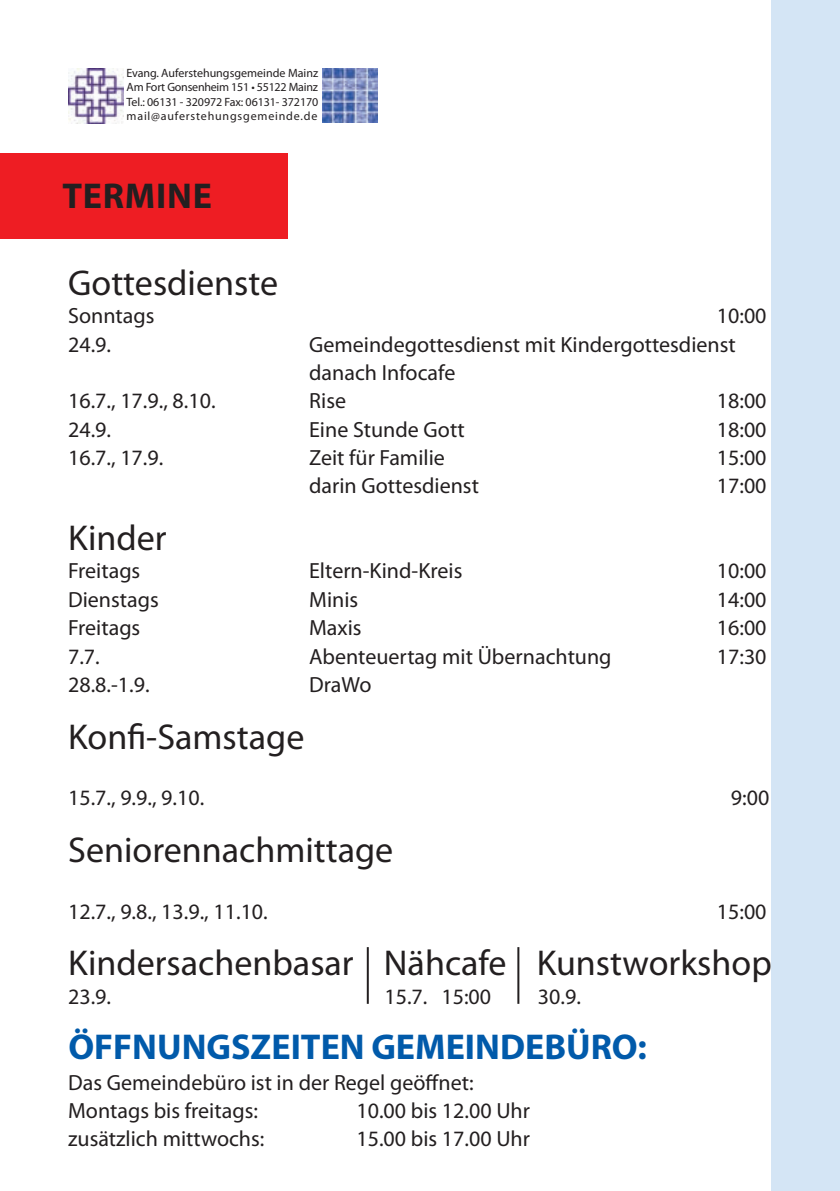
<style>
.page{position:relative;width:840px;height:1191px;background:#fff}
.page>*{position:absolute;margin:0;border:0;box-sizing:border-box;transform-origin:0 0}
.t1{font:36px "Myriad Pro";color:#231f20}
.t2{font:700 36px "Myriad Pro";color:#015aaa}
.t3{font:700 36px "Myriad Pro";letter-spacing:.02em;color:#231f20}
.t4{font:22px/27.8px "Myriad Pro";color:#231f20}
.t5{font:12px/14.4px "Myriad Pro";letter-spacing:.065em;color:#231f20;text-align:justify}
</style>
<div class="page">
<img style="left:68px;top:68px;width:55px;height:55px">
<img style="left:322px;top:68px;width:55px;height:54px">
<div style="left:0;top:153px;width:287px;height:85px;background:#ee1d23"></div>
<hr style="left:366px;top:947px;width:2px;height:56px;background:#231f20">
<hr style="left:517px;top:947px;width:2px;height:56px;background:#231f20">
<div style="left:770px;top:0;width:69px;height:1191px;background:#d4e5f5"></div>
<p class="t5" style="left:126px;top:66px;width:193px">Evang. Auferstehungsgemeinde Mainz Am Fort Gonsenheim 151 • 55122 Mainz Tel.: 06131 - 320972 Fax: 06131- 372170 mail@auferstehungsgemeinde.de</p>
<h1 class="t3" style="left:62px;top:173px;width:151px">TERMINE</h1>
<h1 class="t1" style="left:68px;top:261px;width:211px">Gottesdienste</h1>
<p class="t4" style="left:68px;top:302px;width:88px">Sonntags</p>
<p class="t4" style="left:716px;top:302px;width:51px">10:00</p>
<p class="t4" style="left:68px;top:330px;width:44px">24.9.</p>
<p class="t4" style="left:309px;top:330px;width:428px;line-height:28.4px">Gemeindegottesdienst mit Kindergottesdienst danach Infocafe</p>
<p class="t4" style="left:68px;top:387px;width:149px">16.7., 17.9., 8.10.</p>
<p class="t4" style="left:309px;top:387px;width:38px">Rise</p>
<p class="t4" style="left:716px;top:387px;width:51px">18:00</p>
<p class="t4" style="left:68px;top:415px;width:44px">24.9.</p>
<p class="t4" style="left:309px;top:415px;width:157px">Eine Stunde Gott</p>
<p class="t4" style="left:716px;top:415px;width:51px">18:00</p>
<p class="t4" style="left:68px;top:443px;width:97px">16.7., 17.9.</p>
<p class="t4" style="left:309px;top:443px;width:137px">Zeit für Familie</p>
<p class="t4" style="left:716px;top:443px;width:51px">15:00</p>
<p class="t4" style="left:309px;top:472px;width:171px">darin Gottesdienst</p>
<p class="t4" style="left:716px;top:472px;width:51px">17:00</p>
<h1 class="t1" style="left:68px;top:516px;width:100px">Kinder</h1>
<p class="t4" style="left:68px;top:557px;width:74px">Freitags</p>
<p class="t4" style="left:309px;top:557px;width:155px">Eltern-Kind-Kreis</p>
<p class="t4" style="left:716px;top:557px;width:51px">10:00</p>
<p class="t4" style="left:68px;top:585px;width:92px">Dienstags</p>
<p class="t4" style="left:309px;top:585px;width:51px">Minis</p>
<p class="t4" style="left:716px;top:585px;width:51px">14:00</p>
<p class="t4" style="left:68px;top:613px;width:74px">Freitags</p>
<p class="t4" style="left:309px;top:613px;width:54px">Maxis</p>
<p class="t4" style="left:716px;top:613px;width:51px">16:00</p>
<p class="t4" style="left:68px;top:642px;width:33px">7.7.</p>
<p class="t4" style="left:309px;top:642px;width:304px">Abenteuertag mit Übernachtung</p>
<p class="t4" style="left:716px;top:642px;width:51px">17:30</p>
<p class="t4" style="left:68px;top:670px;width:83px">28.8.-1.9.</p>
<p class="t4" style="left:309px;top:670px;width:64px">DraWo</p>
<h1 class="t1" style="left:68px;top:714px;width:238px">Konfi-Samstage</h1>
<p class="t4" style="left:68px;top:783px;width:138px">15.7., 9.9., 9.10.</p>
<p class="t4" style="left:730px;top:783px;width:40px">9:00</p>
<h1 class="t1" style="left:68px;top:827px;width:326px">Seniorennachmittage</h1>
<p class="t4" style="left:68px;top:897px;width:201px">12.7., 9.8., 13.9., 11.10.</p>
<p class="t4" style="left:716px;top:897px;width:51px">15:00</p>
<h1 class="t1" style="left:68px;top:941px;width:704px">Kindersachenbasar Nähcafe Kunstworkshop</h1>
<p class="t4" style="left:68px;top:982px;width:44px">23.9.</p>
<p class="t4" style="left:384px;top:982px;width:108px">15.7. 15:00</p>
<p class="t4" style="left:537px;top:982px;width:44px">30.9.</p>
<h1 class="t2" style="left:68px;top:1023px;width:579px">ÖFFNUNGSZEITEN GEMEINDEBÜRO:</h1>
<p class="t4" style="left:68px;top:1068px;width:407px">Das Gemeindebüro ist in der Regel geöffnet:<br>Montags bis freitags:</p>
<p class="t4" style="left:356px;top:1096px;width:175px">10.00 bis 12.00 Uhr</p>
<p class="t4" style="left:68px;top:1124px;width:198px">zusätzlich mittwochs:</p>
<p class="t4" style="left:356px;top:1124px;width:175px">15.00 bis 17.00 Uhr</p>
</div>
